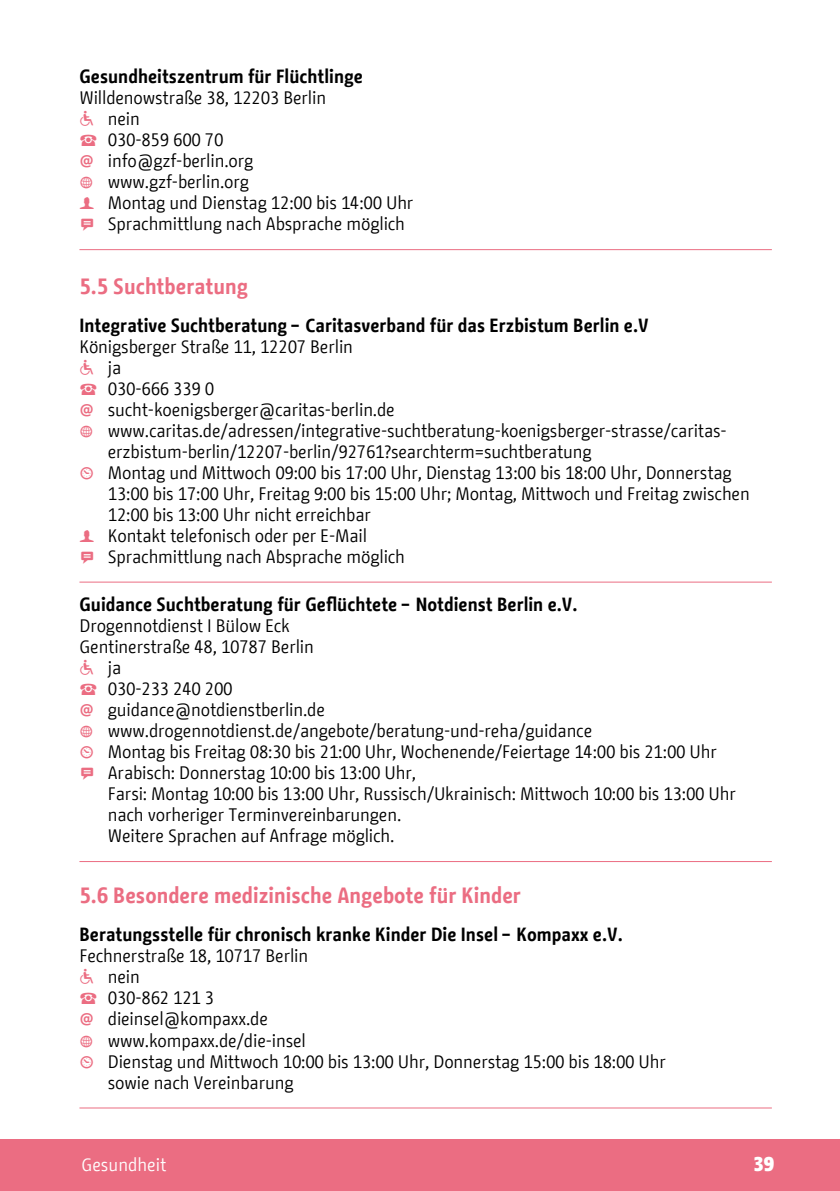
<style>
.page{position:relative;width:840px;height:1191px;background:#fff}
.page>*{position:absolute;margin:0;border:0;box-sizing:border-box;transform-origin:0 0}
._1_1{font:700 22px "BMF Change";color:#eb6d82}
.t1{font:900 20px "BMF Change";color:#fff}
.Institution{font:700 19px "BMF Change";color:#000}
.grundtext{font:18px/21px "BMF Change";letter-spacing:-.01em;color:#000}
.t2{font:18px "BMF Change";color:#fff}
.s1{font-family:"Bundesbahn Pi One";font-size:19px;color:#eb6d82}
.s2{font-family:"European Pi One";color:#eb6d82}
.s3{font-family:"Modern Pictograms";font-size:19px;color:#eb6d82}
.s4{font-family:"Modern Pictograms";color:#eb6d82}
</style>
<div class="page">
<div style="left:0;top:1140px;width:839px;height:51px;background:#eb6d82"></div>
<hr style="left:79px;top:249px;width:692px;height:1px;background:#eb6d82">
<hr style="left:79px;top:581px;width:692px;height:1px;background:#eb6d82">
<hr style="left:79px;top:861px;width:692px;height:1px;background:#eb6d82">
<hr style="left:79px;top:1107px;width:692px;height:1px;background:#eb6d82">
<p class="Institution" style="left:79px;top:63px;width:285px">Gesundheitszentrum für Flüchtlinge</p>
<p class="grundtext" style="left:79px;top:87px;width:248px">Willdenowstraße 38, 12203 Berlin</p>
<p class="grundtext" style="left:79px;top:108px;width:62px"><span class="s1">-</span> nein</p>
<p class="grundtext" style="left:79px;top:129px;width:145px"><span class="s2">Z</span> 030-859 600 70</p>
<p class="grundtext" style="left:79px;top:150px;width:175px"><span class="s3">@</span> info@gzf-berlin.org</p>
<p class="grundtext" style="left:79px;top:171px;width:171px"><span class="s4">W</span> www.gzf-berlin.org</p>
<p class="grundtext" style="left:79px;top:192px;width:335px"><span class="s3">F</span> Montag und Dienstag 12:00 bis 14:00 Uhr</p>
<p class="grundtext" style="left:79px;top:213px;width:327px"><span class="s3">B</span> Sprachmittlung nach Absprache möglich</p>
<p class="_1_1" style="left:79px;top:270px;width:170px">5.5 Suchtberatung</p>
<p class="Institution" style="left:79px;top:311px;width:570px">Integrative Suchtberatung – Caritasverband für das Erzbistum Berlin e.V</p>
<p class="grundtext" style="left:79px;top:336px;width:275px">Königsberger Straße 11, 12207 Berlin</p>
<p class="grundtext" style="left:79px;top:357px;width:43px"><span class="s1">-</span> ja</p>
<p class="grundtext" style="left:79px;top:378px;width:136px"><span class="s2">Z</span> 030-666 339 0</p>
<p class="grundtext" style="left:79px;top:399px;width:317px"><span class="s3">@</span> sucht-koenigsberger@caritas-berlin.de</p>
<p class="grundtext" style="left:108px;top:420px;width:620px;text-indent:-28px"><span class="s4">W</span> www.caritas.de/adressen/integrative-suchtberatung-koenigsberger-strasse/caritas&shy;erzbistum-berlin/12207-berlin/92761?searchterm=suchtberatung</p>
<p class="grundtext" style="left:108px;top:462px;width:643px;text-indent:-28px"><span class="s3">{</span> Montag und Mittwoch 09:00 bis 17:00 Uhr, Dienstag 13:00 bis 18:00 Uhr, Donnerstag<br>13:00 bis 17:00 Uhr, Freitag 9:00 bis 15:00 Uhr; Montag, Mittwoch und Freitag zwischen<br>12:00 bis 13:00 Uhr nicht erreichbar</p>
<p class="grundtext" style="left:79px;top:525px;width:289px"><span class="s3">F</span> Kontakt telefonisch oder per E-Mail</p>
<p class="grundtext" style="left:79px;top:546px;width:327px"><span class="s3">B</span> Sprachmittlung nach Absprache möglich</p>
<p class="Institution" style="left:79px;top:591px;width:499px">Guidance Suchtberatung für Geflüchtete – Notdienst Berlin e.V.</p>
<p class="grundtext" style="left:79px;top:615px;width:212px">Drogennotdienst I Bülow Eck</p>
<p class="grundtext" style="left:79px;top:636px;width:236px">Gentinerstraße 48, 10787 Berlin</p>
<p class="grundtext" style="left:79px;top:657px;width:43px"><span class="s1">-</span> ja</p>
<p class="grundtext" style="left:79px;top:678px;width:155px"><span class="s2">Z</span> 030-233 240 200</p>
<p class="grundtext" style="left:79px;top:699px;width:247px"><span class="s3">@</span> guidance@notdienstberlin.de</p>
<p class="grundtext" style="left:79px;top:720px;width:514px"><span class="s4">W</span> www.drogennotdienst.de/angebote/beratung-und-reha/guidance</p>
<p class="grundtext" style="left:79px;top:741px;width:638px"><span class="s3">{</span> Montag bis Freitag 08:30 bis 21:00 Uhr, Wochenende/Feiertage 14:00 bis 21:00 Uhr</p>
<p class="grundtext" style="left:108px;top:762px;width:629px;text-indent:-28px"><span class="s3">B</span> Arabisch: Donnerstag 10:00 bis 13:00 Uhr,<br>Farsi: Montag 10:00 bis 13:00 Uhr, Russisch/Ukrainisch: Mittwoch 10:00 bis 13:00 Uhr nach vorheriger Terminvereinbarungen.<br>Weitere Sprachen auf Anfrage möglich.</p>
<p class="_1_1" style="left:79px;top:880px;width:443px">5.6 Besondere medizinische Angebote für Kinder</p>
<p class="Institution" style="left:79px;top:921px;width:544px">Beratungsstelle für chronisch kranke Kinder Die Insel – Kompaxx e.V.</p>
<p class="grundtext" style="left:79px;top:945px;width:230px">Fechnerstraße 18, 10717 Berlin</p>
<p class="grundtext" style="left:79px;top:966px;width:62px"><span class="s1">-</span> nein</p>
<p class="grundtext" style="left:79px;top:987px;width:136px"><span class="s2">Z</span> 030-862 121 3</p>
<p class="grundtext" style="left:79px;top:1008px;width:190px"><span class="s3">@</span> dieinsel@kompaxx.de</p>
<p class="grundtext" style="left:79px;top:1029px;width:228px"><span class="s4">W</span> www.kompaxx.de/die-insel</p>
<p class="grundtext" style="left:108px;top:1050px;width:559px;text-indent:-28px"><span class="s3">{</span> Dienstag und Mittwoch 10:00 bis 13:00 Uhr, Donnerstag 15:00 bis 18:00 Uhr sowie nach Vereinbarung</p>
<p class="t2" style="left:81px;top:1152px;width:87px">Gesundheit</p>
<p class="t1" style="left:753px;top:1150px;width:22px">39</p>
</div>
